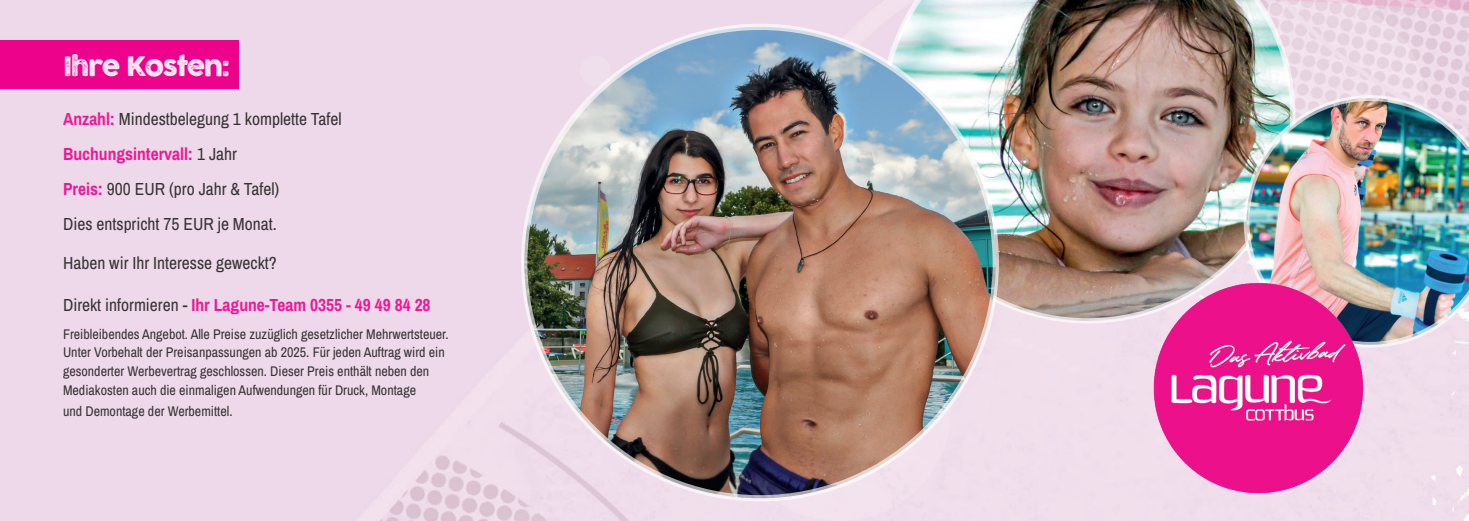
<style>
.page{position:relative;width:1469px;height:521px;background:#fff}
.page>*{position:absolute;margin:0;border:0;box-sizing:border-box;transform-origin:0 0}
.t1{font:26.25px "Cocogoose Pro Letterpress";letter-spacing:-.05em;color:#fff}
.t2{font:17.5px/35px "Archivo Narrow";color:#231f20}
.t3{font:700 17.5px "Archivo Narrow";color:#ed028c}
.t4{font:14px/17.5px "Archivo Narrow";color:#231f20}
.s1{font-weight:700;color:#ed028c}
.s2{font-weight:400;color:#231f20}
</style>
<div class="page">
<div style="left:0;top:0;width:1468px;height:521px;background:#edd9e9"></div>
<div style="left:580px;top:55px;width:30px;height:31px;background:#efdeec;border-radius:50%"></div>
<svg style="left:728px;top:298px;width:223px;height:223px;background:#f2e3ee"></svg>
<div style="left:0;top:41px;width:238px;height:48px;background:#ed028c"></div>
<svg style="left:1295px;top:0;width:131px;height:95px;background:#ead7e4"></svg>
<img style="left:880px;top:0;width:415px;height:323px">
<img style="left:524px;top:27px;width:471px;height:471px;border-radius:236px">
<img style="left:1243px;top:95px;width:225px;height:253px">
<img style="left:1134px;top:259px;width:257px;height:253px">
<h1 class="t1" style="left:63px;top:48px;width:168px">Ihre Kosten:</h1>
<p class="t2" style="left:63px;top:101px;width:280px"><span class="s1">Anzahl:</span> Mindestbelegung 1 komplette Tafel <span class="s1">Buchungsintervall:</span> 1 Jahr<br><span class="s1">Preis:</span> 900 EUR (pro Jahr &amp; Tafel)<br>Dies entspricht 75 EUR je Monat.</p>
<p class="t2" style="left:63px;top:245px;width:215px">Haben wir Ihr Interesse geweckt?</p>
<p class="t3" style="left:63px;top:293px;width:369px"><span class="s2">Direkt informieren -</span> Ihr Lagune-Team 0355 - 49 49 84 28</p>
<p class="t4" style="left:63px;top:325px;width:387px">Freibleibendes Angebot. Alle Preise zuzüglich gesetzlicher Mehrwertsteuer.<br>Unter Vorbehalt der Preisanpassungen ab 2025. Für jeden Auftrag wird ein</p>
<p class="t4" style="left:63px;top:361px;width:368px;line-height:19.2px">gesonderter Werbevertrag geschlossen. Dieser Preis enthält neben den<br>Mediakosten auch die einmaligen Aufwendungen für Druck, Montage</p>
<p class="t4" style="left:63px;top:402px;width:171px">und Demontage der Werbemittel.</p>
</div>
